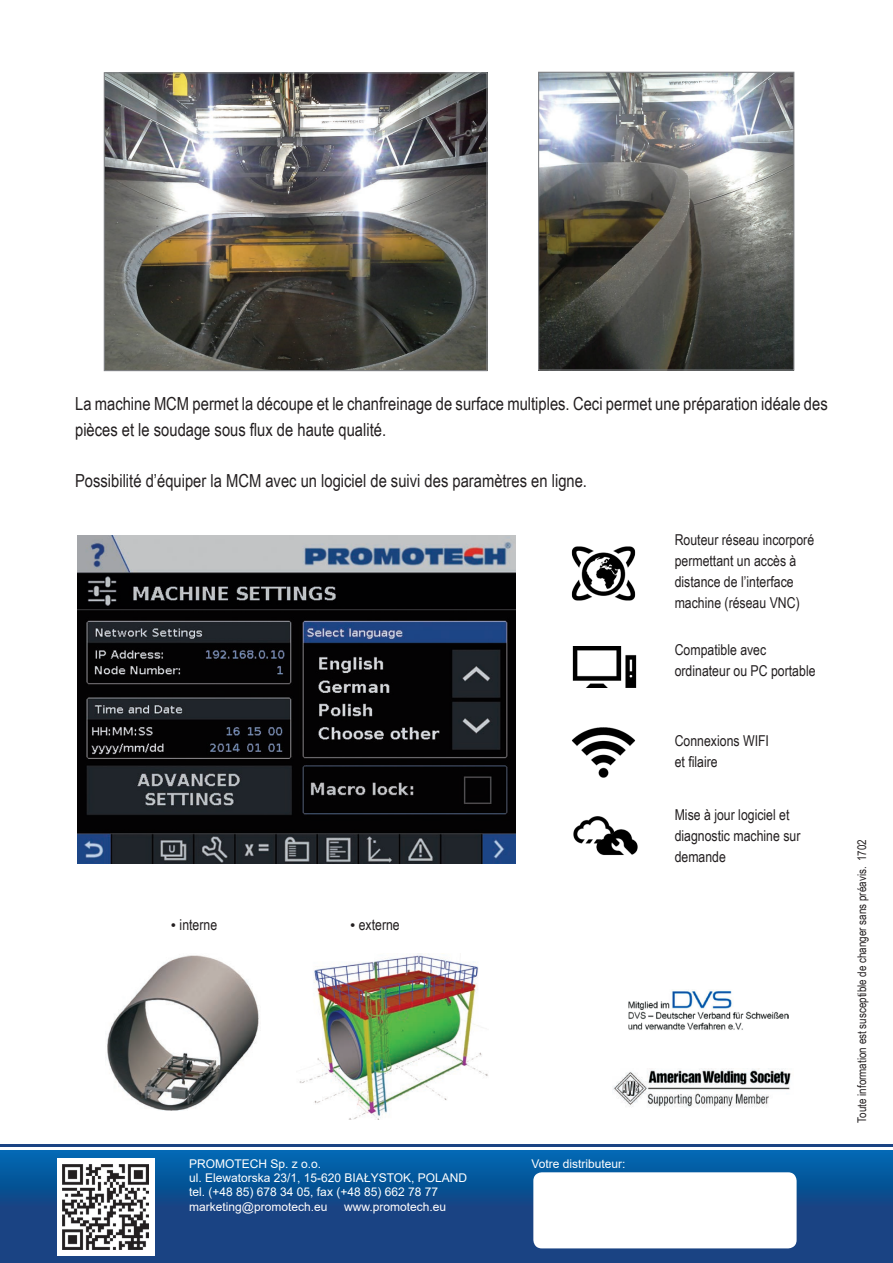
<style>
.page{position:relative;width:893px;height:1263px;background:#fff}
.page>*{position:absolute;margin:0;border:0;box-sizing:border-box;transform-origin:0 0}
.tekst_ulotka_promote{font:18px/25.5px "Arial Narrow";color:#231f20}
.tekst_ulotka_promote-2{font:15px/21px "Arial Narrow";color:#231f20}
.t1{font:12px "Arial";color:#fff}
.t2{font:12px "Arial Narrow";color:#231f20}
.s1{font-family:"Times New Roman"}
</style>
<div class="page">
<img style="left:613px;top:1069px;width:178px;height:38px">
<img style="left:628px;top:990px;width:161px;height:40px">
<img style="left:107px;top:955px;width:152px;height:156px">
<img style="left:78px;top:535px;width:437px;height:328px">
<img style="left:571px;top:546px;width:65px;height:55px">
<img style="left:571px;top:646px;width:66px;height:132px">
<img style="left:573px;top:816px;width:65px;height:39px">
<svg style="left:0;top:1150px;width:893px;height:113px;background:#104e91"></svg>
<hr style="left:0;top:1144px;width:893px;height:2px;background:#1a4383">
<div style="left:57px;top:1158px;width:98px;height:98px;background:#fff"></div>
<div style="left:533px;top:1172px;width:264px;height:76px;background:#fff;border-radius:9px"></div>
<img style="left:63px;top:1164px;width:85px;height:85px">
<img style="left:540px;top:74px;width:252px;height:295px">
<div style="left:538px;top:72px;width:256px;height:299px;border:1px solid #808285"></div>
<img style="left:106px;top:74px;width:380px;height:295px">
<div style="left:104px;top:72px;width:384px;height:299px;border:1px solid #808285"></div>
<img style="left:299px;top:953px;width:189px;height:166px">
<p class="tekst_ulotka_promote" style="left:75px;top:390px;width:754px">La machine MCM permet la découpe et le chanfreinage de surface multiples. Ceci permet une préparation idéale des pièces et le soudage sous flux de haute qualité.</p>
<p class="tekst_ulotka_promote" style="left:75px;top:467px;width:513px">Possibilité d’équiper la MCM avec un logiciel de suivi des paramètres en ligne.</p>
<p class="tekst_ulotka_promote-2" style="left:675px;top:528px;width:141px">Routeur réseau incorporé permettant un accès à distance de l’interface machine (réseau VNC)</p>
<p class="tekst_ulotka_promote-2" style="left:675px;top:638px;width:142px">Compatible avec ordinateur ou PC portable</p>
<p class="tekst_ulotka_promote-2" style="left:675px;top:729px;width:96px">Connexions WIFI et filaire</p>
<p class="tekst_ulotka_promote-2" style="left:171px;top:914px;width:48px"><span class="s1">•</span> interne</p>
<p class="tekst_ulotka_promote-2" style="left:350px;top:914px;width:51px"><span class="s1">•</span> externe</p>
<p class="tekst_ulotka_promote-2" style="left:675px;top:804px;width:127px">Mise à jour logiciel et diagnostic machine sur demande</p>
<p class="t1" style="left:189px;top:1155px;width:134px">PROMOTECH Sp. z o.o.</p>
<p class="t1" style="left:189px;top:1169px;width:279px">ul. Elewatorska 23/1, 15-620 BIAŁYSTOK, POLAND</p>
<p class="t1" style="left:189px;top:1184px;width:250px">tel. (+48 85) 678 34 05, fax (+48 85) 662 78 77</p>
<p class="t1" style="left:189px;top:1198px;width:140px">marketing@promotech.eu</p>
<p class="t1" style="left:344px;top:1198px;width:104px">www.promotech.eu</p>
<p class="t1" style="left:531px;top:1155px;width:96px">Votre distributeur:</p>
<p class="t2" style="left:853px;top:1123px;width:285px;rotate:-90deg">Toute information est susceptible de changer sans préavis. 1702</p>
</div>
